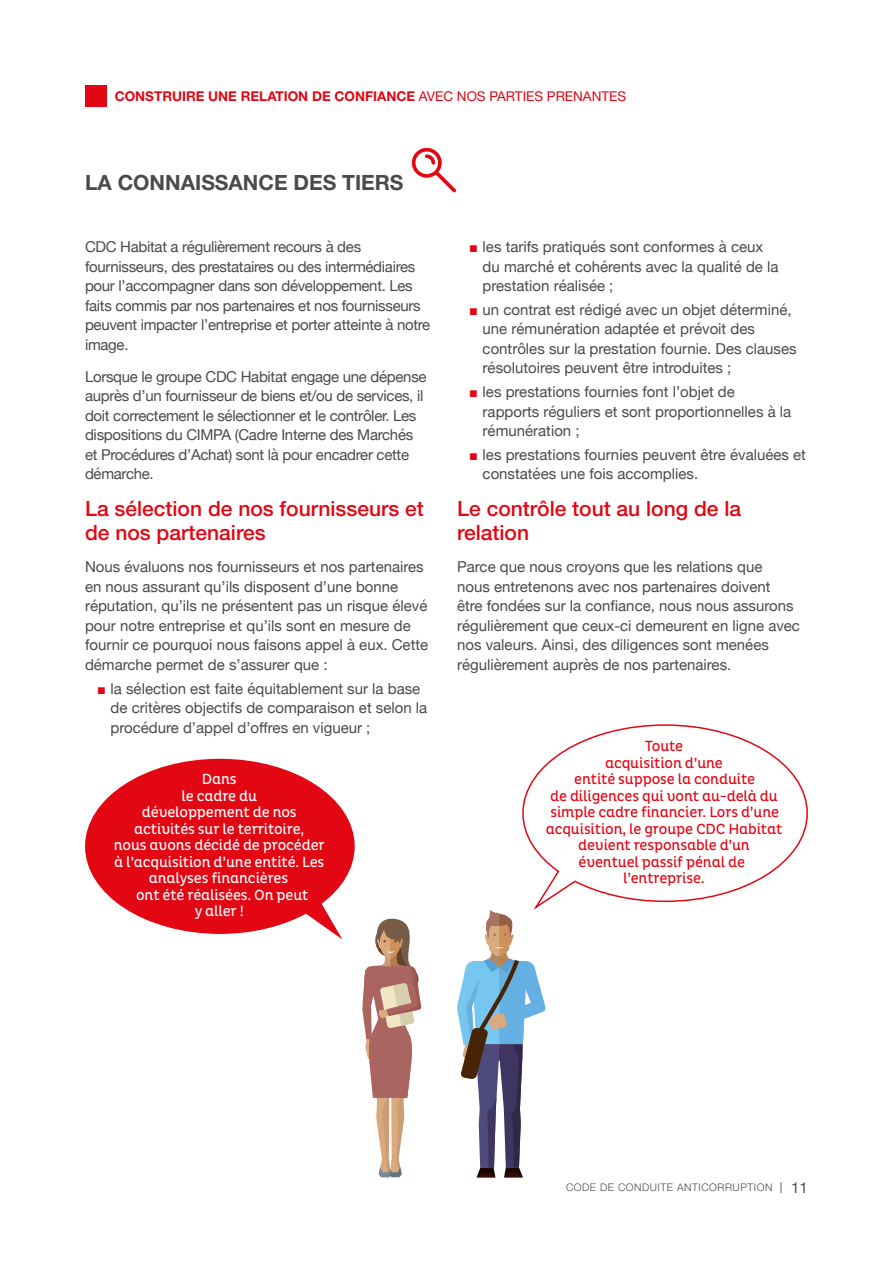
<style>
.page{position:relative;width:893px;height:1263px;background:#fff}
.page>*{position:absolute;margin:0;border:0;box-sizing:border-box;transform-origin:0 0}
.Ss_titre_2{font:500 21px/24px "Helvetica Neue";color:#e30613}
.Titre2{font:700 21px "Helvetica Neue";color:#4a4a49}
.Txt_courant{font:15px/19.5px "Helvetica Neue";color:#4a4a49}
.Txt_courant-2{font:15px/19.5px "Helvetica Neue";letter-spacing:-.02em;color:#4a4a49}
.Txt_phylactère_rouge{font:15px/16.5px "Pluto Cond";letter-spacing:-.01em;color:#e30613;text-align:center}
.Txt_phylactère_blanc{font:15px/16.5px "Pluto Cond";letter-spacing:-.01em;color:#fff;text-align:center}
.Sur-titre{font:700 13.5px "Helvetica Neue";color:#e30613}
.t1{font:300 10.5px "Helvetica Neue";letter-spacing:.05em;color:#4a4a49}
.s1{font-weight:400}
.s2{color:#e30613}
.s3{font-size:15px}
.s4{font-weight:400;font-size:15px}
</style>
<div class="page">
<svg style="left:412px;top:148px;width:44px;height:44px"></svg>
<div style="left:85px;top:85px;width:21px;height:21px;background:#e30613"></div>
<svg style="left:362px;top:919px;width:59px;height:258px"></svg>
<svg style="left:457px;top:910px;width:88px;height:267px"></svg>
<svg style="left:85px;top:759px;width:270px;height:180px;fill:#e30613"></svg>
<svg style="left:521px;top:724px;width:287px;height:188px"></svg>
<p class="Sur-titre" style="left:115px;top:88px;width:513px">CONSTRUIRE UNE RELATION DE CONFIANCE <span class="s1">AVEC NOS PARTIES PRENANTES</span></p>
<p class="Titre2" style="left:85px;top:170px;width:320px">LA CONNAISSANCE DES TIERS</p>
<p class="Txt_courant-2" style="left:85px;top:238px;width:347px">CDC Habitat a régulièrement recours à des fournisseurs, des prestataires ou des intermédiaires pour l’accompagner dans son développement. Les faits commis par nos partenaires et nos fournisseurs peuvent impacter l’entreprise et porter atteinte à notre image.</p>
<p class="Txt_courant-2" style="left:85px;top:368px;width:343px">Lorsque le groupe CDC Habitat engage une dépense auprès d’un fournisseur de biens et/ou de services, il doit correctement le sélectionner et le contrôler. Les dispositions du CIMPA (Cadre Interne des Marchés et Procédures d’Achat) sont là pour encadrer cette démarche.</p>
<p class="Ss_titre_2" style="left:85px;top:496px;width:340px">La sélection de nos fournisseurs et de nos partenaires</p>
<p class="Txt_courant" style="left:85px;top:558px;width:345px">Nous évaluons nos fournisseurs et nos partenaires en nous assurant qu’ils disposent d’une bonne réputation, qu’ils ne présentent pas un risque élevé pour notre entreprise et qu’ils sont en mesure de fournir ce pourquoi nous faisons appel à eux. Cette démarche permet de s’assurer que :</p>
<p class="Txt_courant" style="left:111px;top:679px;width:318px;text-indent:-13px"><span class="s2">■</span> la sélection est faite équitablement sur la base de critères objectifs de comparaison et selon la procédure d’appel d’offres en vigueur ;</p>
<p class="Txt_phylactère_blanc" style="left:114px;top:771px;width:212px">Dans<br>le cadre du<br>développement de nos activités sur le territoire,<br>nous avons décidé de procéder à l’acquisition d’une entité. Les analyses financières<br>ont été réalisées. On peut<br>y aller !</p>
<p class="Txt_courant" style="left:483px;top:238px;width:297px;text-indent:-13px"><span class="s2">■</span> les tarifs pratiqués sont conformes à ceux du marché et cohérents avec la qualité de la prestation réalisée ;</p>
<p class="Txt_courant" style="left:483px;top:301px;width:315px;text-indent:-13px"><span class="s2">■</span> un contrat est rédigé avec un objet déterminé, une rémunération adaptée et prévoit des contrôles sur la prestation fournie. Des clauses résolutoires peuvent être introduites ;</p>
<p class="Txt_courant" style="left:483px;top:383px;width:310px;text-indent:-13px"><span class="s2">■</span> les prestations fournies font l’objet de rapports réguliers et sont proportionnelles à la rémunération ;</p>
<p class="Txt_courant" style="left:483px;top:446px;width:325px;text-indent:-13px"><span class="s2">■</span> les prestations fournies peuvent être évaluées et constatées une fois accomplies.</p>
<p class="Ss_titre_2" style="left:457px;top:496px;width:286px">Le contrôle tout au long de la relation</p>
<p class="Txt_courant" style="left:457px;top:558px;width:344px">Parce que nous croyons que les relations que<br>nous entretenons avec nos partenaires doivent<br>être fondées sur la confiance, nous nous assurons régulièrement que ceux-ci demeurent en ligne avec nos valeurs. Ainsi, des diligences sont menées régulièrement auprès de nos partenaires.</p>
<p class="Txt_phylactère_rouge" style="left:546px;top:738px;width:238px">Toute<br>acquisition d’une<br>entité suppose la conduite<br>de diligences qui vont au-delà du simple cadre financier. Lors d’une acquisition, le groupe CDC Habitat devient responsable d’un<br>éventuel passif pénal de l’entreprise.</p>
<p class="t1" style="left:566px;top:1181px;width:243px">CODE DE CONDUITE ANTICORRUPTION <span class="s3">|</span> <span class="s4">11</span></p>
</div>
